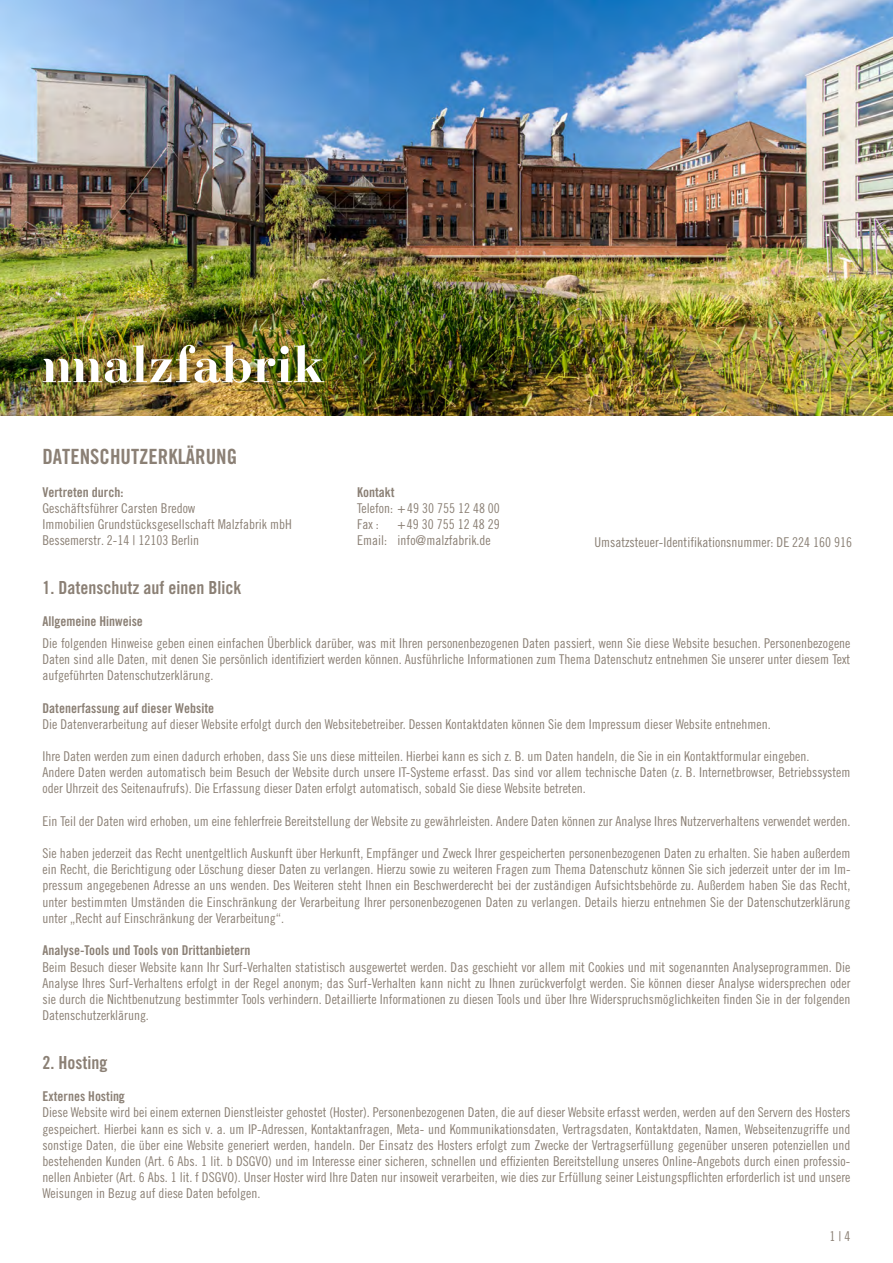
<style>
.page{position:relative;width:893px;height:1263px;background:#fff}
.page>*{position:absolute;margin:0;border:0;box-sizing:border-box;transform-origin:0 0}
.t1{font:21px "Trade Gothic Bold Cond Twenty";color:#8b8075}
.t2{font:18px "Trade Gothic Bold Cond Twenty";color:#8b8075}
.t3{font:13.5px/16.2px "Trade Gothic Cond Eighteen";color:#8b8075;text-align:justify}
.t4{font:13.5px "Trade Gothic Bold Cond Twenty";color:#8b8075}
.t5{font:13.5px "Trade Gothic LT Pro Cn 18";color:#8a8075}
</style>
<div class="page">
<img style="left:0;top:0;width:893px;height:415px">
<img style="left:43px;top:344px;width:281px;height:39px">
<h1 class="t1" style="left:42px;top:444px;width:196px">DATENSCHUTZERKLÄRUNG</h1>
<p class="t4" style="left:42px;top:484px;width:82px">Vertreten durch:</p>
<p class="t3" style="left:42px;top:500px;width:251px;text-align:left">Geschäftsführer Carsten Bredow<br>Immobilien Grundstücksgesellschaft Malzfabrik mbH<br>Bessemerstr. 2-14 | 12103 Berlin</p>
<h2 class="t2" style="left:42px;top:576px;width:200px">1. Datenschutz auf einen Blick</h2>
<p class="t4" style="left:42px;top:613px;width:102px">Allgemeine Hinweise</p>
<p class="t4" style="left:357px;top:484px;width:39px">Kontakt</p>
<p class="t3" style="left:357px;top:500px;width:144px">Telefon: +49 30 755 12 48 00<br>Fax :</p>
<p class="t3" style="left:357px;top:516px;width:144px;text-indent:40px">+49 30 755 12 48 29<br>Email: info@malzfabrik.de</p>
<p class="t5" style="left:594px;top:534px;width:259px">Umsatzsteuer-Identifikationsnummer: DE 224 160 916</p>
<p class="t3" style="left:43px;top:635px;width:809px">Die folgenden Hinweise geben einen einfachen Überblick darüber, was mit Ihren personenbezogenen Daten passiert, wenn Sie diese Website besuchen. Personenbezogene Daten sind alle Daten, mit denen Sie persönlich identifiziert werden können. Ausführliche Informationen zum Thema Datenschutz entnehmen Sie unserer unter diesem Text aufgeführten Datenschutzerklärung.</p>
<p class="t4" style="left:43px;top:700px;width:173px">Datenerfassung auf dieser Website</p>
<p class="t3" style="left:43px;top:716px;width:730px">Die Datenverarbeitung auf dieser Website erfolgt durch den Websitebetreiber. Dessen Kontaktdaten können Sie dem Impressum dieser Website entnehmen.</p>
<p class="t3" style="left:43px;top:749px;width:809px;line-height:15.8px;text-align:left">Ihre Daten werden zum einen dadurch erhoben, dass Sie uns diese mitteilen. Hierbei kann es sich z. B. um Daten handeln, die Sie in ein Kontaktformular eingeben.<br>Andere Daten werden automatisch beim Besuch der Website durch unsere IT-Systeme erfasst. Das sind vor allem technische Daten (z. B. Internetbrowser, Betriebssystem oder Uhrzeit des Seitenaufrufs). Die Erfassung dieser Daten erfolgt automatisch, sobald Sie diese Website betreten.</p>
<p class="t3" style="left:43px;top:812px;width:809px">Ein Teil der Daten wird erhoben, um eine fehlerfreie Bereitstellung der Website zu gewährleisten. Andere Daten können zur Analyse Ihres Nutzerverhaltens verwendet werden.</p>
<p class="t3" style="left:43px;top:845px;width:809px">Sie haben jederzeit das Recht unentgeltlich Auskunft über Herkunft, Empfänger und Zweck Ihrer gespeicherten personenbezogenen Daten zu erhalten. Sie haben außerdem ein Recht, die Berichtigung oder Löschung dieser Daten zu verlangen. Hierzu sowie zu weiteren Fragen zum Thema Datenschutz können Sie sich jederzeit unter der im Im&shy;pressum angegebenen Adresse an uns wenden. Des Weiteren steht Ihnen ein Beschwerderecht bei der zuständigen Aufsichtsbehörde zu. Außerdem haben Sie das Recht, unter bestimmten Umständen die Einschränkung der Verarbeitung Ihrer personenbezogenen Daten zu verlangen. Details hierzu entnehmen Sie der Datenschutzerklärung unter „Recht auf Einschränkung der Verarbeitung“.</p>
<p class="t4" style="left:43px;top:942px;width:210px">Analyse-Tools und Tools von Drittanbietern</p>
<p class="t3" style="left:43px;top:958px;width:809px">Beim Besuch dieser Website kann Ihr Surf-Verhalten statistisch ausgewertet werden. Das geschieht vor allem mit Cookies und mit sogenannten Analyseprogrammen. Die Analyse Ihres Surf-Verhaltens erfolgt in der Regel anonym; das Surf-Verhalten kann nicht zu Ihnen zurückverfolgt werden. Sie können dieser Analyse widersprechen oder sie durch die Nichtbenutzung bestimmter Tools verhindern. Detaillierte Informationen zu diesen Tools und über Ihre Widerspruchsmöglichkeiten finden Sie in der folgenden Datenschutzerklärung.</p>
<h2 class="t2" style="left:43px;top:1051px;width:66px">2. Hosting</h2>
<p class="t4" style="left:43px;top:1088px;width:84px">Externes Hosting</p>
<p class="t3" style="left:43px;top:1104px;width:809px">Diese Website wird bei einem externen Dienstleister gehostet (Hoster). Personenbezogenen Daten, die auf dieser Website erfasst werden, werden auf den Servern des Hosters gespeichert. Hierbei kann es sich v. a. um IP-Adressen, Kontaktanfragen, Meta- und Kommunikationsdaten, Vertragsdaten, Kontaktdaten, Namen, Webseitenzugriffe und sonstige Daten, die über eine Website generiert werden, handeln. Der Einsatz des Hosters erfolgt zum Zwecke der Vertragserfüllung gegenüber unseren potenziellen und bestehenden Kunden (Art. 6 Abs. 1 lit. b DSGVO) und im Interesse einer sicheren, schnellen und effizienten Bereitstellung unseres Online-Angebots durch einen professio&shy;nellen Anbieter (Art. 6 Abs. 1 lit. f DSGVO). Unser Hoster wird Ihre Daten nur insoweit verarbeiten, wie dies zur Erfüllung seiner Leistungspflichten erforderlich ist und unsere Weisungen in Bezug auf diese Daten befolgen.</p>
<p class="t3" style="left:829px;top:1228px;width:22px">1 | 4</p>
</div>
